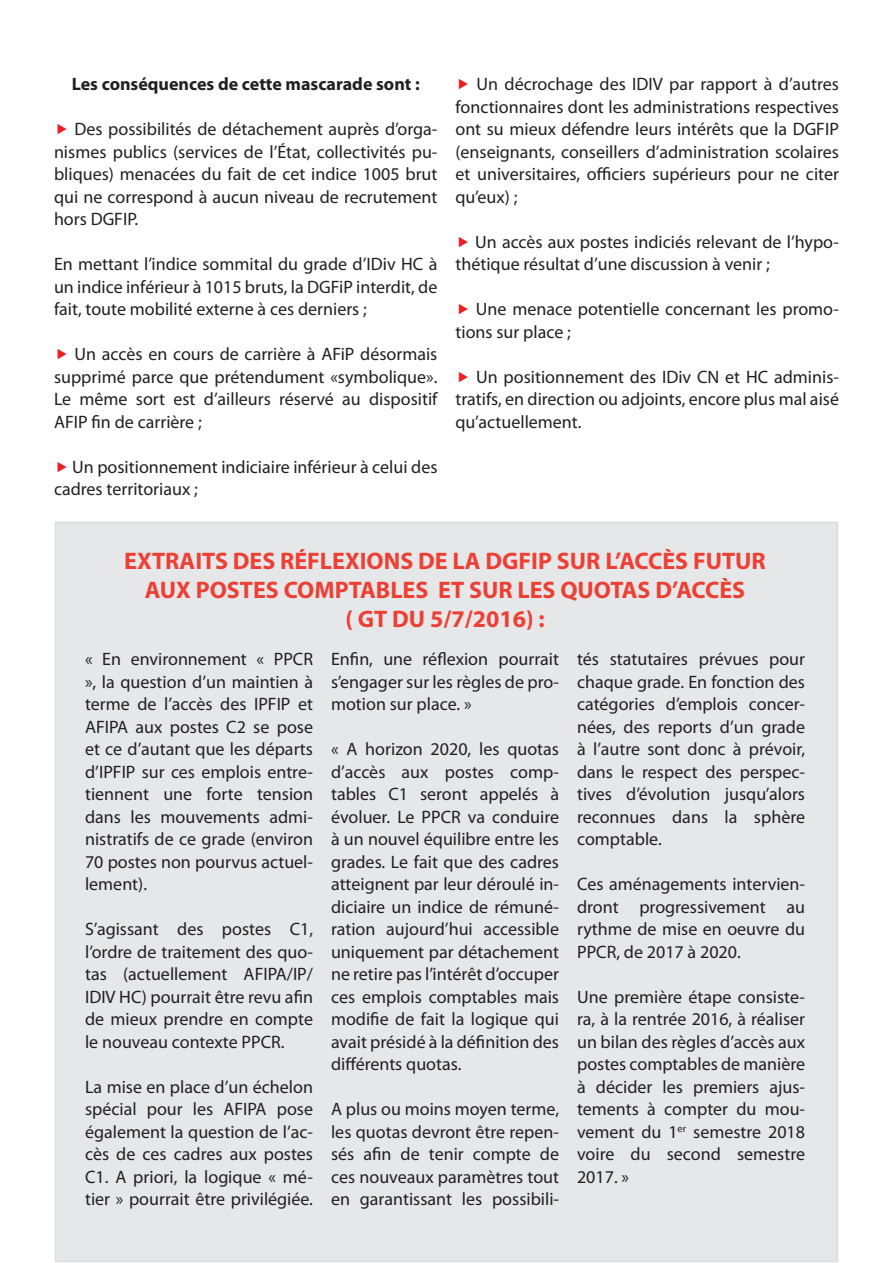
<style>
.page{position:relative;width:893px;height:1263px;background:#fff}
.page>*{position:absolute;margin:0;border:0;box-sizing:border-box;transform-origin:0 0}
.t1{font:700 24px "Myriad Pro";color:#ee3f34}
.t2{font:18px/22.5px "Myriad Pro";color:#231f20;text-align:justify}
.t3{font:700 18px "Myriad Pro";color:#231f20}
</style>
<div class="page">
<div style="left:56px;top:522px;width:781px;height:739px;background:#e6e7e9"></div>
<p class="t3" style="left:72px;top:72px;width:349px">Les conséquences de cette mascarade sont :</p>
<p class="t2" style="left:54px;top:117px;width:385px;text-indent:20px">Des possibilités de détachement auprès d’orga&shy;nismes publics (services de l’État, collectivités pu&shy;bliques) menacées du fait de cet indice 1005 brut qui ne correspond à aucun niveau de recrutement hors DGFIP.</p>
<p class="t2" style="left:54px;top:252px;width:385px">En mettant l’indice sommital du grade d’IDiv HC à un indice inférieur à 1015 bruts, la DGFiP interdit, de fait, toute mobilité externe à ces derniers ;</p>
<p class="t2" style="left:54px;top:342px;width:385px;text-indent:20px">Un accès en cours de carrière à AFiP désormais supprimé parce que prétendument «symbolique».<br>Le même sort est d’ailleurs réservé au dispositif AFIP fin de carrière ;</p>
<p class="t2" style="left:54px;top:455px;width:385px;text-indent:18px">Un positionnement indiciaire inférieur à celui des cadres territoriaux ;</p>
<p class="t2" style="left:455px;top:72px;width:385px;text-indent:21px">Un décrochage des IDIV par rapport à d’autres fonctionnaires dont les administrations respectives ont su mieux défendre leurs intérêts que la DGFIP (enseignants, conseillers d’administration scolaires et universitaires, officiers supérieurs pour ne citer qu’eux) ;</p>
<p class="t2" style="left:455px;top:230px;width:385px;text-indent:20px">Un accès aux postes indiciés relevant de l’hypo&shy;thétique résultat d’une discussion à venir ;</p>
<p class="t2" style="left:455px;top:297px;width:385px;text-indent:20px">Une menace potentielle concernant les promo&shy;tions sur place ;</p>
<p class="t2" style="left:455px;top:365px;width:385px;text-indent:21px">Un positionnement des IDiv CN et HC adminis&shy;tratifs, en direction ou adjoints, encore plus mal aisé qu’actuellement.</p>
<p class="t1" style="left:124px;top:545px;width:643px">EXTRAITS DES RÉFLEXIONS DE LA DGFIP SUR L’ACCÈS FUTUR</p>
<p class="t1" style="left:145px;top:574px;width:602px">AUX POSTES COMPTABLES ET SUR LES QUOTAS D’ACCÈS</p>
<p class="t1" style="left:345px;top:603px;width:201px">( GT DU 5/7/2016) :</p>
<p class="t2" style="left:85px;top:648px;width:230px">« En environnement « PPCR », la question d’un maintien à terme de l’accès des IPFIP et AFIPA aux postes C2 se pose et ce d’autant que les départs d’IPFIP sur ces emplois entre&shy;tiennent une forte tension dans les mouvements admi&shy;nistratifs de ce grade (environ 70 postes non pourvus actuel&shy;lement).</p>
<p class="t2" style="left:85px;top:918px;width:230px">S’agissant des postes C1, l’ordre de traitement des quo&shy;tas (actuellement AFIPA/IP/ IDIV HC) pourrait être revu afin de mieux prendre en compte le nouveau contexte PPCR.</p>
<p class="t2" style="left:85px;top:1075px;width:230px">La mise en place d’un échelon spécial pour les AFIPA pose également la question de l’ac&shy;cès de ces cadres aux postes C1. A priori, la logique « mé&shy;tier » pourrait être privilégiée.</p>
<p class="t2" style="left:331px;top:648px;width:230px">Enfin, une réflexion pourrait s’engager sur les règles de pro&shy;motion sur place. »</p>
<p class="t2" style="left:331px;top:738px;width:230px">« A horizon 2020, les quotas d’accès aux postes comp&shy;tables C1 seront appelés à évoluer. Le PPCR va conduire à un nouvel équilibre entre les grades. Le fait que des cadres atteignent par leur déroulé in&shy;diciaire un indice de rémuné&shy;ration aujourd’hui accessible uniquement par détachement ne retire pas l’intérêt d’occuper ces emplois comptables mais modifie de fait la logique qui avait présidé à la définition des différents quotas.</p>
<p class="t2" style="left:331px;top:1098px;width:230px">A plus ou moins moyen terme, les quotas devront être repen&shy;sés afin de tenir compte de ces nouveaux paramètres tout en garantissant les possibili-</p>
<p class="t2" style="left:577px;top:648px;width:230px">tés statutaires prévues pour chaque grade. En fonction des catégories d’emplois concer&shy;nées, des reports d’un grade à l’autre sont donc à prévoir, dans le respect des perspec&shy;tives d’évolution jusqu’alors reconnues dans la sphère comptable.</p>
<p class="t2" style="left:577px;top:873px;width:230px">Ces aménagements intervien&shy;dront progressivement au rythme de mise en oeuvre du PPCR, de 2017 à 2020.</p>
<p class="t2" style="left:577px;top:985px;width:230px">Une première étape consiste&shy;ra, à la rentrée 2016, à réaliser un bilan des règles d’accès aux postes comptables de manière à décider les premiers ajus&shy;tements à compter du mou&shy;vement du 1<sup>er</sup> semestre 2018 voire du second semestre 2017. »</p>
</div>
